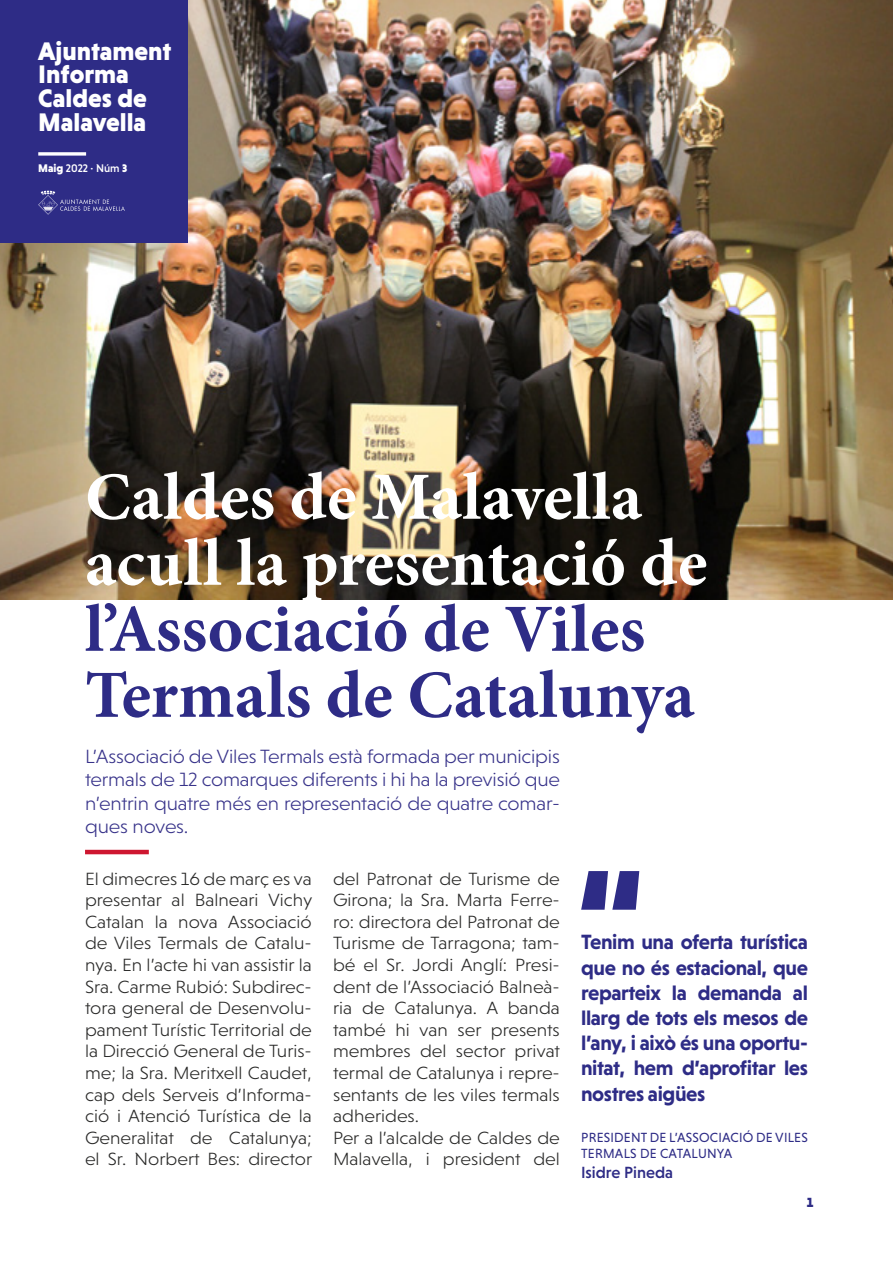
<style>
.page{position:relative;width:893px;height:1263px;background:#fff}
.page>*{position:absolute;margin:0;border:0;box-sizing:border-box;transform-origin:0 0}
.t1{font:700 67.5px/66px "Minion Pro";letter-spacing:.005em;color:#fff}
.t2{font:700 67.5px/66px "Minion Pro";color:#2e2c86}
.t3{font:900 25.8px/23.9px "Niveau Grotesk";color:#fff}
.t4{font:700 21px/25.2px "Niveau Grotesk";letter-spacing:-.02em;color:#2e2c86;text-align:justify}
.t5{font:300 19.5px/23.4px "Niveau Grotesk";letter-spacing:-.01em;color:#38338a;text-align:justify;scale:1.07 1}
.t6{font:300 18px/21.6px "Niveau Grotesk";color:#282827;text-align:justify;scale:1.07 1}
.t7{font:500 16.5px "Niveau Grotesk";color:#2e2c86}
.t8{font:13.5px/16.2px "Niveau Grotesk";letter-spacing:.015em;color:#2e2c86}
.t9{font:900 13.5px "Niveau Grotesk";color:#2e2c86}
.t10{font:500 11.25px "Niveau Grotesk";color:#fff}
.s1{font-weight:900}
</style>
<div class="page">
<img style="left:0;top:0;width:893px;height:600px">
<div style="left:0;top:0;width:188px;height:242px;background:#2e2c86"></div>
<svg style="left:38px;top:152px;width:48px;height:4px"></svg>
<svg style="left:38px;top:191px;width:87px;height:24px"></svg>
<svg style="left:581px;top:871px;width:58px;height:39px"></svg>
<hr style="left:85px;top:850px;width:64px;height:4px;background:#ce1630">
<h2 class="t3" style="left:38px;top:39px;width:135px">Ajuntament<br>Informa<br>Caldes de<br>Malavella</h2>
<p class="t10" style="left:38px;top:162px;width:91px"><span class="s1">Maig</span> 2022 · Núm <span class="s1">3</span></p>
<h1 class="t1" style="left:85px;top:463px;width:624px">Caldes de Malavella acull la presentació de</h1>
<h1 class="t2" style="left:85px;top:595px;width:611px">l’Associació de Viles<br>Termals de Catalunya</h1>
<p class="t5" style="left:85px;top:745px;width:445px">L’Associació de Viles Termals està formada per municipis termals de 12 comarques diferents i hi ha la previsió que n’entrin quatre més en representació de quatre comar&shy;ques noves.</p>
<p class="t6" style="left:85px;top:867px;width:214px">El dimecres 16 de març es va presentar al Balneari Vichy Catalan la nova Associació de Viles Termals de Catalu&shy;nya. En l’acte hi van assistir la Sra. Carme Rubió: Subdirec&shy;tora general de Desenvolu&shy;pament Turístic Territorial de la Direcció General de Turis&shy;me; la Sra. Meritxell Caudet, cap dels Serveis d’Informa&shy;ció i Atenció Turística de la Generalitat de Catalunya; el Sr. Norbert Bes: director</p>
<p class="t6" style="left:333px;top:867px;width:214px;text-align:left">del Patronat de Turisme de<br>Girona; la Sra. Marta Ferre&shy;ro: directora del Patronat de<br>Turisme de Tarragona; tam&shy;bé el Sr. Jordi Anglí: Presi&shy;dent de l’Associació Balneà&shy;ria de Catalunya. A banda també hi van ser presents membres del sector privat termal de Catalunya i repre&shy;sentants de les viles termals adherides.<br>Per a l’alcalde de Caldes de<br>Malavella, i president del</p>
<p class="t4" style="left:581px;top:929px;width:228px">Tenim una oferta turística que no és estacional, que reparteix la demanda al llarg de tots els mesos de l’any, i això és una oportu&shy;nitat, hem d’aprofitar les nostres aigües</p>
<p class="t8" style="left:581px;top:1129px;width:228px">PRESIDENT DE L’ASSOCIACIÓ DE VILES<br>TERMALS DE CATALUNYA</p>
<p class="t7" style="left:581px;top:1163px;width:93px">Isidre Pineda</p>
<p class="t9" style="left:807px;top:1195px;width:8px">1</p>
</div>
